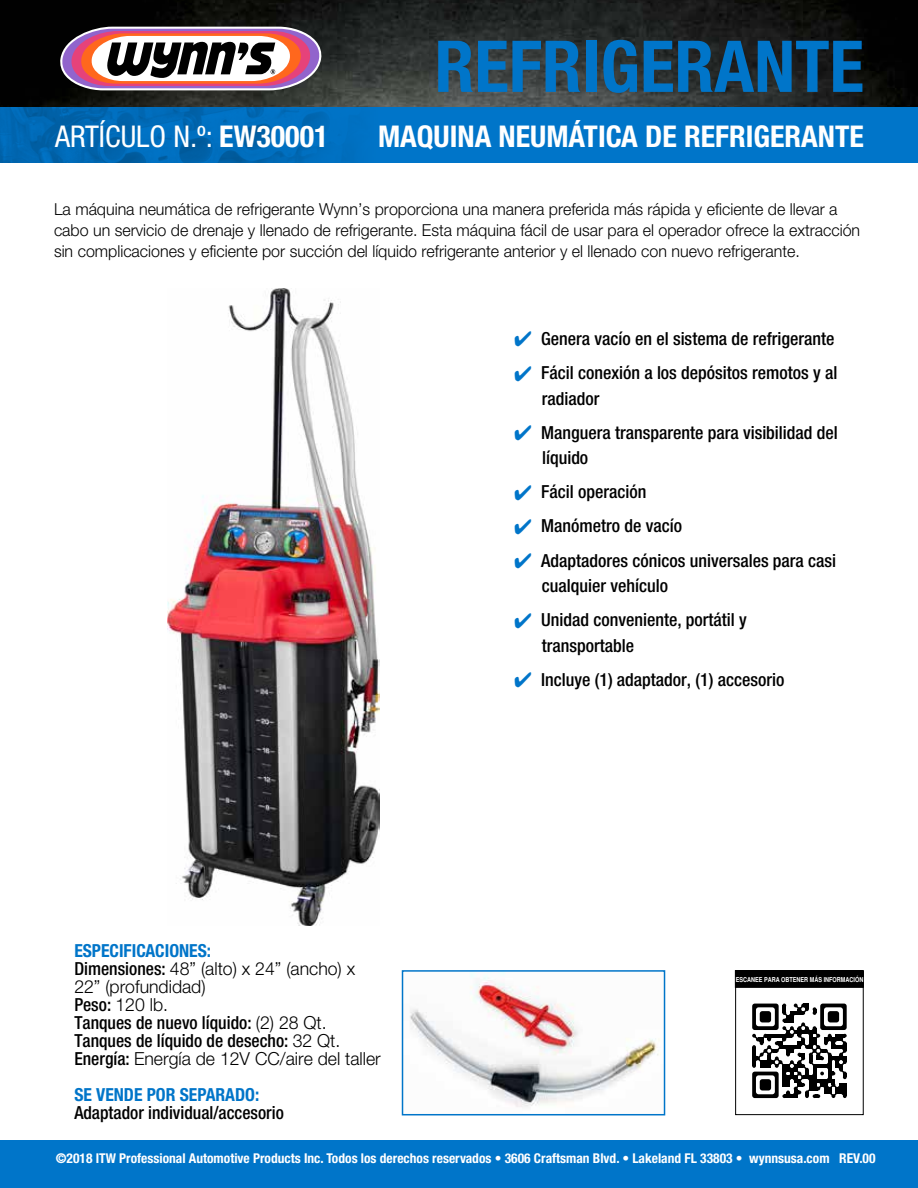
<style>
.page{position:relative;width:918px;height:1188px;background:#fff}
.page>*{position:absolute;margin:0;border:0;box-sizing:border-box;transform-origin:0 0}
.t1{font:700 condensed 71.55px "Helvetica Neue LT Std";color:#0075c9}
.t2{font:700 condensed 30px "Helvetica Neue LT Std";color:#fff}
.t3{font:condensed 30px "Helvetica Neue LT Std";color:#fff}
.t4{font:500 condensed 18px/25.5px "Helvetica Neue LT Std";color:#000}
.t5{font:300 18px/18px "Helvetica Neue LT Std";color:#000}
.t6{font:700 condensed 18px "Helvetica Neue LT Std";color:#0075c9}
.t7{font:300 16.5px/21px "Helvetica Neue LT Std";color:#000}
.t8{font:700 condensed 13.5px "Helvetica Neue LT Std";color:#fff}
.t9{font:700 condensed 6.75px "Helvetica";color:#fff}
.s1{font-weight:700}
.s2{font-weight:700;font-stretch:condensed;color:#0075c9}
.s3{font-weight:500;font-stretch:condensed}
.s4{color:#0075c9}
</style>
<div class="page">
<div style="left:0;top:1140px;width:918px;height:48px;background:#0075c9"></div>
<img style="left:0;top:0;width:918px;height:108px">
<div style="left:0;top:108px;width:918px;height:55px;background:#0075c9"></div>
<img style="left:0;top:108px;width:356px;height:55px">
<svg style="left:59px;top:27px;width:263px;height:63px"></svg>
<img style="left:168px;top:289px;width:211px;height:637px">
<img style="left:410px;top:973px;width:249px;height:134px">
<div style="left:402px;top:970px;width:263px;height:145px;border:2px solid #0075c9"></div>
<div style="left:735px;top:987px;width:129px;height:128px;border:1px solid #000"></div>
<svg style="left:752px;top:1004px;width:95px;height:94px"></svg>
<div style="left:736px;top:971px;width:127px;height:16px;background:#000"></div>
<div style="left:735px;top:970px;width:129px;height:18px;border:2px solid #000"></div>
<h2 class="t3" style="left:55px;top:119px;width:275px">ARTÍCULO N.º: <span class="s1">EW30001</span></h2>
<h1 class="t1" style="left:435px;top:23px;width:431px">REFRIGERANTE</h1>
<h2 class="t2" style="left:378px;top:118px;width:487px">MAQUINA NEUMÁTICA DE REFRIGERANTE</h2>
<p class="t7" style="left:54px;top:198px;width:808px">La máquina neumática de refrigerante Wynn’s proporciona una manera preferida más rápida y eficiente de llevar a cabo un servicio de drenaje y llenado de refrigerante. Esta máquina fácil de usar para el operador ofrece la extracción sin complicaciones y eficiente por succión del líquido refrigerante anterior y el llenado con nuevo refrigerante.</p>
<p class="t5" style="left:74px;top:941px;width:308px"><span class="s2">ESPECIFICACIONES:<br></span><span class="s3">Dimensiones:</span> 48” (alto) x 24” (ancho) x<br>22” (profundidad)<br><span class="s3">Peso:</span> 120 lb.<br><span class="s3">Tanques de nuevo líquido:</span> (2) 28 Qt.<br><span class="s3">Tanques de líquido de desecho:</span> 32 Qt.<br><span class="s3">Energía:</span> Energía de 12V CC/aire del taller</p>
<p class="t6" style="left:74px;top:1084px;width:186px">SE VENDE POR SEPARADO:</p>
<p class="t4" style="left:74px;top:1100px;width:211px">Adaptador individual/accesorio</p>
<p class="t4" style="left:514px;top:326px;width:322px"><span class="s4">✔</span> Genera vacío en el sistema de refrigerante</p>
<p class="t4" style="left:542px;top:360px;width:297px;text-indent:-28px"><span class="s4">✔</span> Fácil conexión a los depósitos remotos y al radiador</p>
<p class="t4" style="left:542px;top:419px;width:297px;text-indent:-28px"><span class="s4">✔</span> Manguera transparente para visibilidad del líquido</p>
<p class="t4" style="left:514px;top:479px;width:134px"><span class="s4">✔</span> Fácil operación</p>
<p class="t4" style="left:514px;top:513px;width:170px"><span class="s4">✔</span> Manómetro de vacío</p>
<p class="t4" style="left:542px;top:547px;width:296px;text-indent:-28px"><span class="s4">✔</span> Adaptadores cónicos universales para casi cualquier vehículo</p>
<p class="t4" style="left:542px;top:607px;width:207px;text-indent:-28px"><span class="s4">✔</span> Unidad conveniente, portátil y transportable</p>
<p class="t4" style="left:514px;top:667px;width:272px"><span class="s4">✔</span> Incluye (1) adaptador, (1) accesorio</p>
<p class="t9" style="left:736px;top:976px;width:129px">ESCANEE PARA OBTENER MÁS INFORMACIÓN</p>
<p class="t8" style="left:56px;top:1150px;width:821px">©2018 ITW Professional Automotive Products Inc. Todos los derechos reservados • 3606 Craftsman Blvd. • Lakeland FL 33803 • wynnsusa.com REV.00</p>
</div>
